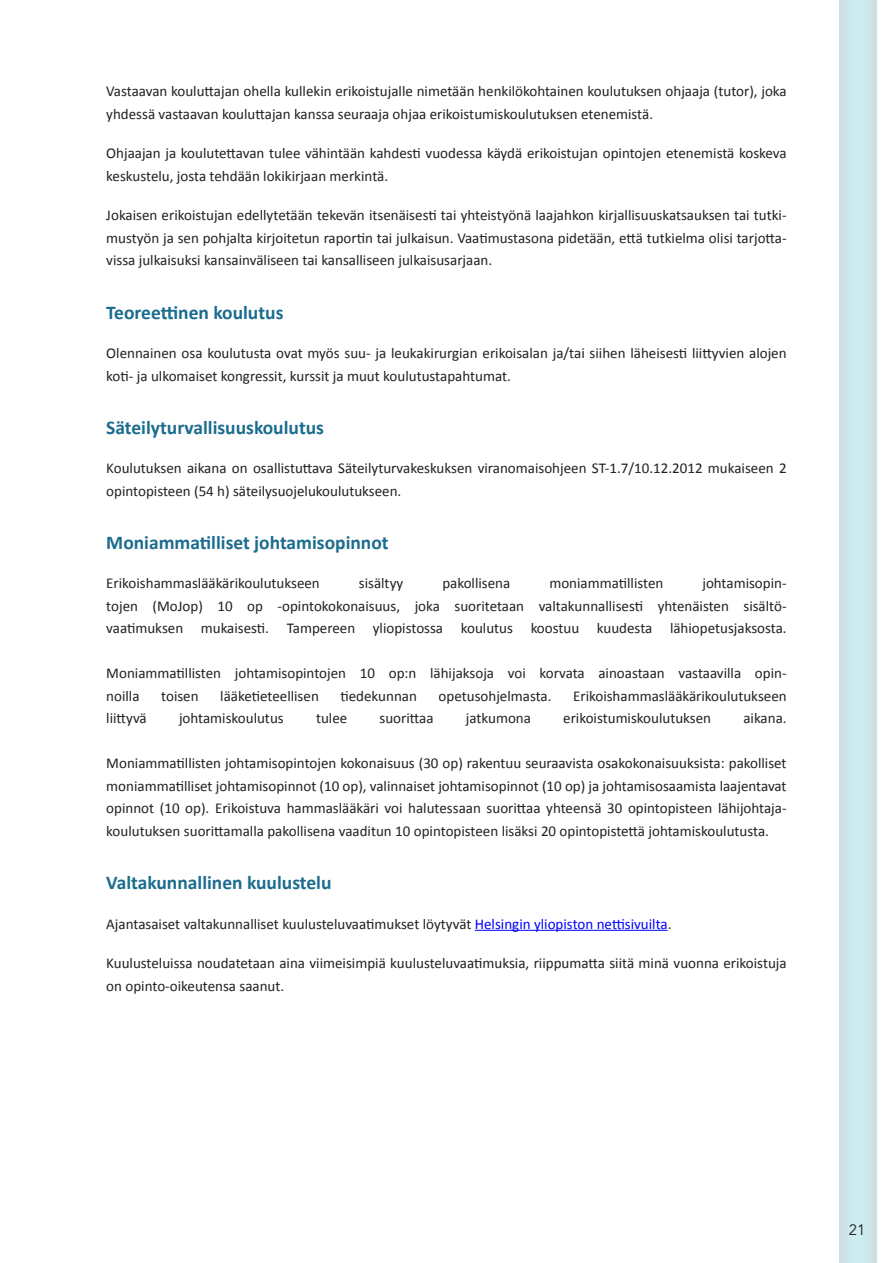
<style>
.page{position:relative;width:893px;height:1263px;background:#fff}
.page>*{position:absolute;margin:0;border:0;box-sizing:border-box;transform-origin:0 0}
.t1{font:700 19.5px "Calibri";color:#1b6c8e}
.t2{font:15px/22.5px "Calibri";color:#231f20}
.t3{font:15px "Avenir LT Std";color:#231f20}
.s1{color:#00f}
</style>
<div class="page">
<div style="left:837px;top:0;width:41px;height:1263px;background:#231f20;opacity:.5"></div>
<hr style="left:475px;top:930px;width:193px;height:1px;background:#00f">
<p class="t2" style="left:106px;top:80px;width:682px">Vastaavan kouluttajan ohella kullekin erikoistujalle nimetään henkilökohtainen koulutuksen ohjaaja (tutor), joka yhdessä vastaavan kouluttajan kanssa seuraaja ohjaa erikoistumiskoulutuksen etenemistä.</p>
<p class="t2" style="left:106px;top:142px;width:682px">Ohjaajan ja koulutettavan tulee vähintään kahdesti vuodessa käydä erikoistujan opintojen etenemistä koskeva keskustelu, josta tehdään lokikirjaan merkintä.</p>
<p class="t2" style="left:106px;top:204px;width:682px;text-align:justify">Jokaisen erikoistujan edellytetään tekevän itsenäisesti tai yhteistyönä laajahkon kirjallisuuskatsauksen tai tutki&shy;mustyön ja sen pohjalta kirjoitetun raportin tai julkaisun. Vaatimustasona pidetään, että tutkielma olisi tarjotta&shy;vissa julkaisuksi kansainväliseen tai kansalliseen julkaisusarjaan.</p>
<h1 class="t1" style="left:106px;top:300px;width:179px">Teoreettinen koulutus</h1>
<p class="t2" style="left:106px;top:342px;width:682px">Olennainen osa koulutusta ovat myös suu- ja leukakirurgian erikoisalan ja/tai siihen läheisesti liittyvien alojen koti- ja ulkomaiset kongressit, kurssit ja muut koulutustapahtumat.</p>
<h1 class="t1" style="left:106px;top:415px;width:219px">Säteilyturvallisuuskoulutus</h1>
<p class="t2" style="left:106px;top:457px;width:682px">Koulutuksen aikana on osallistuttava Säteilyturvakeskuksen viranomaisohjeen ST-1.7/10.12.2012 mukaiseen 2 opintopisteen (54 h) säteilysuojelukoulutukseen.</p>
<h1 class="t1" style="left:106px;top:530px;width:284px">Moniammatilliset johtamisopinnot</h1>
<p class="t2" style="left:106px;top:572px;width:215px">Erikoishammaslääkärikoulutukseen</p>
<p class="t2" style="left:359px;top:572px;width:46px">sisältyy</p>
<p class="t2" style="left:442px;top:572px;width:70px">pakollisena</p>
<p class="t2" style="left:549px;top:572px;width:116px">moniammatillisten</p>
<p class="t2" style="left:106px;top:572px;width:682px;text-align:justify;text-indent:596px">johtamisopin&shy;tojen (MoJop) 10 op -opintokokonaisuus, joka suoritetaan valtakunnallisesti yhtenäisten sisältö&shy;vaatimuksen mukaisesti. Tampereen yliopistossa koulutus koostuu kuudesta lähiopetusjaksosta.</p>
<p class="t2" style="left:106px;top:662px;width:682px">Moniammatillisten johtamisopintojen 10 op:n lähijaksoja voi korvata ainoastaan vastaavilla opin&shy;noilla</p>
<p class="t2" style="left:161px;top:685px;width:39px">toisen</p>
<p class="t2" style="left:220px;top:685px;width:100px">lääketieteellisen</p>
<p class="t2" style="left:340px;top:685px;width:78px">tiedekunnan</p>
<p class="t2" style="left:439px;top:685px;width:114px">opetusohjelmasta.</p>
<p class="t2" style="left:573px;top:685px;width:215px">Erikoishammaslääkärikoulutukseen</p>
<p class="t2" style="left:106px;top:707px;width:42px">liittyvä</p>
<p class="t2" style="left:179px;top:707px;width:106px">johtamiskoulutus</p>
<p class="t2" style="left:316px;top:707px;width:33px">tulee</p>
<p class="t2" style="left:380px;top:707px;width:56px">suorittaa</p>
<p class="t2" style="left:466px;top:707px;width:67px">jatkumona</p>
<p class="t2" style="left:563px;top:707px;width:149px">erikoistumiskoulutuksen</p>
<p class="t2" style="left:743px;top:707px;width:45px">aikana.</p>
<p class="t2" style="left:106px;top:752px;width:682px;text-align:justify">Moniammatillisten johtamisopintojen kokonaisuus (30 op) rakentuu seuraavista osakokonaisuuksista: pakolliset moniammatilliset johtamisopinnot (10 op), valinnaiset johtamisopinnot (10 op) ja johtamisosaamista laajentavat opinnot (10 op). Erikoistuva hammaslääkäri voi halutessaan suorittaa yhteensä 30 opintopisteen lähijohtaja&shy;koulutuksen suorittamalla pakollisena vaaditun 10 opintopisteen lisäksi 20 opintopistettä johtamiskoulutusta.</p>
<h1 class="t1" style="left:106px;top:870px;width:227px">Valtakunnallinen kuulustelu</h1>
<p class="t2" style="left:106px;top:912px;width:567px">Ajantasaiset valtakunnalliset kuulusteluvaatimukset löytyvät <span class="s1">Helsingin yliopiston nettisivuilta</span>.</p>
<p class="t2" style="left:106px;top:952px;width:682px">Kuulusteluissa noudatetaan aina viimeisimpiä kuulusteluvaatimuksia, riippumatta siitä minä vuonna erikoistuja on opinto-oikeutensa saanut.</p>
<p class="t3" style="left:849px;top:1221px;width:18px">21</p>
</div>
